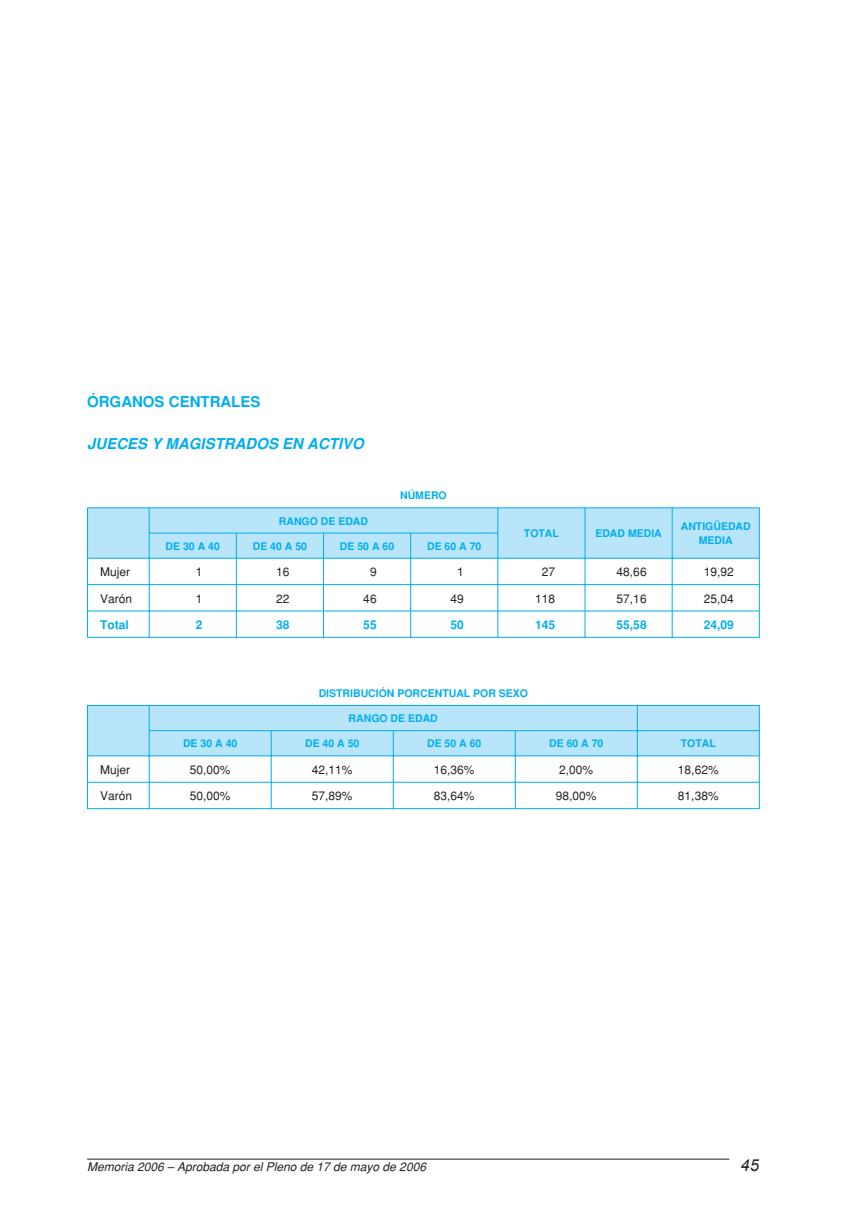
<style>
.page{position:relative;width:846px;height:1229px;background:#fff}
.page>*{position:absolute;margin:0;border:0;box-sizing:border-box;transform-origin:0 0}
.t1{font:italic 16.5px "Arial";color:#231f20}
.t2{font:italic 700 15px "Helvetica";color:#00aeef}
.t3{font:700 15px "Helvetica";color:#00aeef}
.t4{font:12px "Helvetica";color:#231f20}
.t5{font:italic 12px "Helvetica";color:#231f20}
.t6{font:700 12px "Helvetica";color:#00aeef}
.t7{font:700 10.5px/13.5px "Helvetica";color:#00aeef;text-align:center}
</style>
<div class="page">
<hr style="left:87px;top:1158px;width:642px;height:1px;background:#231f20">
<hr style="left:87px;top:507px;width:62px;height:1px;background:#00aeef">
<hr style="left:149px;top:507px;width:87px;height:1px;background:#00aeef">
<hr style="left:236px;top:507px;width:436px;height:1px;background:#00aeef">
<hr style="left:672px;top:507px;width:88px;height:1px;background:#00aeef">
<svg style="left:87px;top:508px;width:673px;height:129px"></svg>
<hr style="left:87px;top:637px;width:673px;height:1px;background:#00aeef">
<svg style="left:87px;top:705px;width:673px;height:103px"></svg>
<hr style="left:87px;top:808px;width:673px;height:1px;background:#00aeef">
<h2 class="t3" style="left:87px;top:396px;width:175px">ÓRGANOS CENTRALES</h2>
<h2 class="t2" style="left:87px;top:438px;width:278px">JUECES Y MAGISTRADOS EN ACTIVO</h2>
<p class="t7" style="left:279px;top:515px;width:91px">RANGO DE EDAD</p>
<p class="t7" style="left:400px;top:490px;width:48px">NÚMERO</p>
<p class="t7" style="left:166px;top:540px;width:56px">DE 30 A 40</p>
<p class="t7" style="left:253px;top:540px;width:56px">DE 40 A 50</p>
<p class="t7" style="left:340px;top:540px;width:56px">DE 50 A 60</p>
<p class="t7" style="left:427px;top:540px;width:56px">DE 60 A 70</p>
<p class="t7" style="left:524px;top:527px;width:36px">TOTAL</p>
<p class="t7" style="left:595px;top:527px;width:68px">EDAD MEDIA</p>
<p class="t7" style="left:681px;top:521px;width:71px">ANTIGÜEDAD<br>MEDIA</p>
<p class="t4" style="left:100px;top:567px;width:31px">Mujer</p>
<p class="t4" style="left:196px;top:567px;width:8px">1</p>
<p class="t4" style="left:276px;top:567px;width:15px">16</p>
<p class="t4" style="left:370px;top:567px;width:8px">9</p>
<p class="t4" style="left:457px;top:567px;width:8px">1</p>
<p class="t4" style="left:542px;top:567px;width:15px">27</p>
<p class="t4" style="left:617px;top:567px;width:32px">48,66</p>
<p class="t4" style="left:704px;top:567px;width:32px">19,92</p>
<p class="t4" style="left:100px;top:594px;width:34px">Varón</p>
<p class="t4" style="left:196px;top:594px;width:8px">1</p>
<p class="t4" style="left:276px;top:594px;width:15px">22</p>
<p class="t4" style="left:363px;top:594px;width:15px">46</p>
<p class="t4" style="left:450px;top:594px;width:15px">49</p>
<p class="t4" style="left:535px;top:594px;width:22px">118</p>
<p class="t4" style="left:617px;top:594px;width:32px">57,16</p>
<p class="t4" style="left:704px;top:594px;width:32px">25,04</p>
<p class="t6" style="left:100px;top:620px;width:30px">Total</p>
<p class="t6" style="left:196px;top:620px;width:8px">2</p>
<p class="t6" style="left:276px;top:620px;width:15px">38</p>
<p class="t6" style="left:363px;top:620px;width:15px">55</p>
<p class="t6" style="left:450px;top:620px;width:15px">50</p>
<p class="t6" style="left:535px;top:620px;width:22px">145</p>
<p class="t6" style="left:617px;top:620px;width:32px">55,58</p>
<p class="t6" style="left:704px;top:620px;width:32px">24,09</p>
<p class="t7" style="left:319px;top:687px;width:211px">DISTRIBUCIÓN PORCENTUAL POR SEXO</p>
<p class="t7" style="left:349px;top:712px;width:91px">RANGO DE EDAD</p>
<p class="t7" style="left:183px;top:738px;width:56px">DE 30 A 40</p>
<p class="t7" style="left:305px;top:738px;width:56px">DE 40 A 50</p>
<p class="t7" style="left:427px;top:738px;width:56px">DE 50 A 60</p>
<p class="t7" style="left:549px;top:738px;width:56px">DE 60 A 70</p>
<p class="t7" style="left:681px;top:738px;width:36px">TOTAL</p>
<p class="t4" style="left:100px;top:765px;width:31px">Mujer</p>
<p class="t4" style="left:190px;top:765px;width:42px">50,00%</p>
<p class="t4" style="left:312px;top:765px;width:42px">42,11%</p>
<p class="t4" style="left:434px;top:765px;width:42px">16,36%</p>
<p class="t4" style="left:559px;top:765px;width:36px">2,00%</p>
<p class="t4" style="left:678px;top:765px;width:42px">18,62%</p>
<p class="t4" style="left:100px;top:791px;width:34px">Varón</p>
<p class="t4" style="left:190px;top:791px;width:42px">50,00%</p>
<p class="t4" style="left:312px;top:791px;width:42px">57,89%</p>
<p class="t4" style="left:434px;top:791px;width:42px">83,64%</p>
<p class="t4" style="left:556px;top:791px;width:42px">98,00%</p>
<p class="t4" style="left:678px;top:791px;width:42px">81,38%</p>
<p class="t5" style="left:87px;top:1162px;width:340px">Memoria 2006 – Aprobada por el Pleno de 17 de mayo de 2006</p>
<h1 class="t1" style="left:741px;top:1155px;width:20px">45</h1>
</div>
